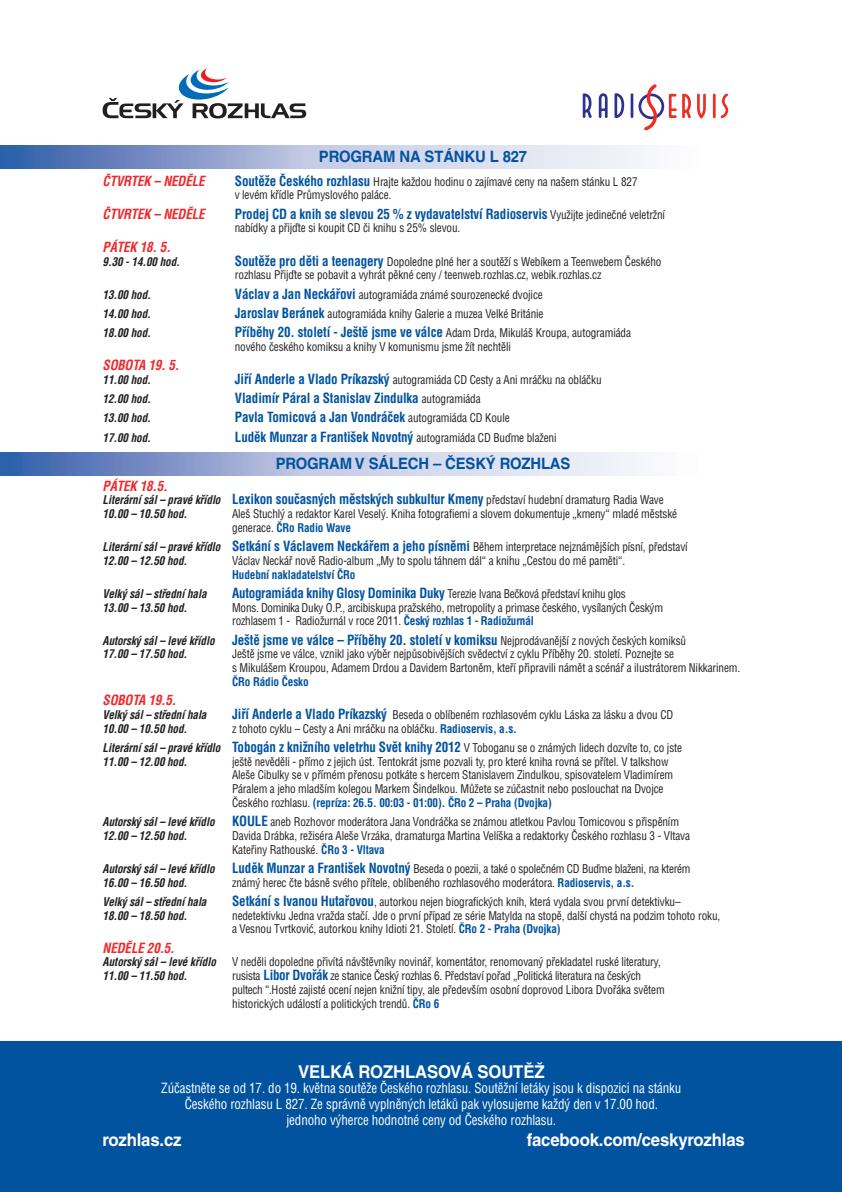
<style>
.page{position:relative;width:842px;height:1192px;background:#fff}
.page>*{position:absolute;margin:0;border:0;box-sizing:border-box;transform-origin:0 0}
.t1{font:700 17.65px "Helvetica CE";letter-spacing:-.01em;color:#fff;scale:.95 1}
.t2{font:700 15.7px "Helvetica CE";letter-spacing:-.01em;color:#0153a0;scale:.95 1}
.t3{font:700 condensed 13.75px/13.8px "Helvetica CE";letter-spacing:-.01em;color:#0153a0;scale:.95 1}
.t4{font:condensed 13.75px/15.7px "Helvetica CE";letter-spacing:-.01em;color:#fff;text-align:center;scale:.95 1}
.t5{font:italic 700 condensed 13.75px "Helvetica CE";letter-spacing:-.01em;color:#ee292d;scale:.95 1}
.t6{font:condensed 11.75px/13.8px "Helvetica CE";letter-spacing:-.01em;color:#231f20;scale:.95 1}
.t7{font:italic 700 condensed 11.75px "Helvetica CE";letter-spacing:-.01em;color:#231f20;scale:.95 1}
.t8{font:700 condensed 11.75px "Helvetica CE";letter-spacing:-.01em;color:#0153a0;scale:.95 1}
.s1{font-weight:700;font-size:13.75px;color:#0153a0}
.s2{font-weight:400;font-size:11.75px;color:#231f20}
.s3{font-style:italic;color:#ee292d}
.s4{font-style:italic;font-size:11.75px;color:#231f20}
.s5{font-weight:700;color:#0153a0}
.s6{font-weight:700;font-style:italic}
</style>
<div class="page">
<svg style="left:0;top:453px;width:637px;height:23px;background:#acb9db"></svg>
<svg style="left:0;top:145px;width:641px;height:23px;background:#abb9da"></svg>
<svg style="left:599px;top:93px;width:9px;height:25px"></svg>
<svg style="left:614px;top:93px;width:10px;height:25px"></svg>
<hr style="left:631px;top:93px;width:2px;height:25px;background:#2e3092">
<svg style="left:583px;top:93px;width:9px;height:25px"></svg>
<hr style="left:713px;top:94px;width:3px;height:24px;background:#ee2e22">
<svg style="left:720px;top:93px;width:8px;height:25px"></svg>
<svg style="left:638px;top:84px;width:53px;height:46px"></svg>
<svg style="left:697px;top:94px;width:9px;height:24px"></svg>
<svg style="left:103px;top:68px;width:203px;height:50px"></svg>
<div style="left:0;top:1041px;width:842px;height:151px;background:#0153a0"></div>
<h2 class="t2" style="left:319px;top:148px;width:221px">PROGRAM NA STÁNKU L 827</h2>
<p class="t5" style="left:103px;top:173px;width:109px">ČTVRTEK – NEDĚLE</p>
<p class="t6" style="left:235px;top:175px;width:425px"><span class="s1">Soutěže Českého rozhlasu</span> Hrajte každou hodinu o zajímavé ceny na našem stánku L 827 v levém křídle Průmyslového paláce.</p>
<p class="t5" style="left:103px;top:206px;width:109px">ČTVRTEK – NEDĚLE</p>
<p class="t3" style="left:235px;top:207px;width:454px">Prodej CD a knih se slevou 25 % z vydavatelství Radioservis <span class="s2">Využijte jedinečné veletržní</span></p>
<p class="t6" style="left:235px;top:221px;width:239px">nabídky a přijďte si koupit CD či knihu s 25% slevou.</p>
<p class="t5" style="left:103px;top:239px;width:73px">PÁTEK 18. 5.</p>
<p class="t7" style="left:103px;top:254px;width:83px">9.30 - 14.00 hod.</p>
<p class="t6" style="left:235px;top:255px;width:450px"><span class="s1">Soutěže pro děti a teenagery</span> Dopoledne plné her a soutěží s Webíkem a Teenwebem Českého rozhlasu Přijďte se pobavit a vyhrát pěkné ceny / teenweb.rozhlas.cz, webik.rozhlas.cz</p>
<p class="t7" style="left:103px;top:287px;width:52px">13.00 hod.</p>
<p class="t6" style="left:235px;top:288px;width:326px"><span class="s1">Václav a Jan Neckářovi</span> autogramiáda známé sourozenecké dvojice</p>
<p class="t7" style="left:103px;top:307px;width:52px">14.00 hod.</p>
<p class="t6" style="left:235px;top:307px;width:326px"><span class="s1">Jaroslav Beránek</span> autogramiáda knihy Galerie a muzea Velké Británie</p>
<p class="t7" style="left:103px;top:326px;width:52px">18.00 hod.</p>
<p class="t6" style="left:235px;top:326px;width:419px"><span class="s1">Příběhy 20. století - Ještě jsme ve válce</span> Adam Drda, Mikuláš Kroupa, autogramiáda nového českého komiksu a knihy V komunismu jsme žít nechtěli</p>
<p class="t5" style="left:103px;top:357px;width:82px">SOBOTA 19. 5.</p>
<p class="t7" style="left:103px;top:373px;width:52px">11.00 hod.</p>
<p class="t6" style="left:235px;top:373px;width:387px"><span class="s1">Jiří Anderle a Vlado Príkazský</span> autogramiáda CD Cesty a Ani mráčku na obláčku</p>
<p class="t7" style="left:103px;top:392px;width:52px">12.00 hod.</p>
<p class="t3" style="left:235px;top:391px;width:260px">Vladimír Páral a Stanislav Zindulka <span class="s2">autogramiáda</span></p>
<p class="t7" style="left:103px;top:411px;width:52px">13.00 hod.</p>
<p class="t3" style="left:235px;top:411px;width:291px">Pavla Tomicová a Jan Vondráček <span class="s2">autogramiáda CD Koule</span></p>
<p class="t7" style="left:103px;top:431px;width:52px">17.00 hod.</p>
<p class="t3" style="left:235px;top:430px;width:340px">Luděk Munzar a František Novotný <span class="s2">autogramiáda CD Buďme blaženi</span></p>
<h2 class="t2" style="left:276px;top:455px;width:312px">PROGRAM V SÁLECH – ČESKÝ ROZHLAS</h2>
<p class="t3" style="left:103px;top:479px;width:592px"><span class="s3">PÁTEK 18.5.<br></span><span class="s4">Literární sál – pravé křídlo</span> Lexikon současných městských subkultur Kmeny <span class="s2">představí hudební dramaturg Radia Wave</span></p>
<p class="t7" style="left:103px;top:507px;width:91px">10.00 – 10.50 hod.</p>
<p class="t6" style="left:232px;top:507px;width:470px">Aleš Stuchlý a redaktor Karel Veselý. Kniha fotografiemi a slovem dokumentuje „kmeny“ mladé městské generace. <span class="s5">ČRo Radio Wave</span></p>
<p class="t6" style="left:103px;top:540px;width:617px"><span class="s6">Literární sál – pravé křídlo</span> <span class="s1">Setkání s Václavem Neckářem a jeho písněmi</span> Během interpretace nejznámějších písní, představí<br><span class="s6">12.00 – 12.50 hod.</span></p>
<p class="t6" style="left:232px;top:554px;width:415px">Václav Neckář nově Radio-album „My to spolu táhnem dál“ a knihu „Cestou do mé paměti“.</p>
<p class="t8" style="left:232px;top:568px;width:131px">Hudební nakladatelství ČRo</p>
<p class="t7" style="left:103px;top:587px;width:111px">Velký sál – střední hala</p>
<p class="t6" style="left:232px;top:587px;width:416px"><span class="s1">Autogramiáda knihy Glosy Dominika Duky</span> Terezie Ivana Bečková představí knihu glos</p>
<p class="t7" style="left:103px;top:601px;width:91px">13.00 – 13.50 hod.</p>
<p class="t6" style="left:232px;top:601px;width:455px">Mons. Dominika Duky O.P., arcibiskupa pražského, metropolity a primase českého, vysílaných Českým rozhlasem 1 - Radiožurnál v roce 2011. <span class="s5">Český rozhlas 1 - Radiožurnál</span></p>
<p class="t7" style="left:103px;top:634px;width:119px">Autorský sál – levé křídlo</p>
<p class="t3" style="left:232px;top:633px;width:479px">Ještě jsme ve válce – Příběhy 20. století v komiksu <span class="s2">Nejprodávanější z nových českých komiksů</span></p>
<p class="t7" style="left:103px;top:647px;width:91px">17.00 – 17.50 hod.</p>
<p class="t6" style="left:232px;top:647px;width:536px">Ještě jsme ve válce, vznikl jako výběr nejpůsobivějších svědectví z cyklu Příběhy 20. století. Poznejte se<br>s Mikulášem Kroupou, Adamem Drdou a Davidem Bartoněm, kteří připravili námět a scénář a ilustrátorem Nikkarinem.</p>
<p class="t8" style="left:232px;top:675px;width:82px">ČRo Rádio Česko</p>
<p class="t5" style="left:103px;top:692px;width:79px">SOBOTA 19.5.</p>
<p class="t7" style="left:103px;top:708px;width:111px">Velký sál – střední hala</p>
<p class="t6" style="left:232px;top:708px;width:466px"><span class="s1">Jiří Anderle a Vlado Príkazský</span> Beseda o oblíbeném rozhlasovém cyklu Láska za lásku a dvou CD</p>
<p class="t7" style="left:103px;top:722px;width:91px">10.00 – 10.50 hod.</p>
<p class="t6" style="left:103px;top:719px;width:611px;line-height:19.3px;text-indent:130px">z tohoto cyklu – Cesty a Ani mráčku na obláčku. <span class="s5">Radioservis, a.s.<br></span><span class="s6">Literární sál – pravé křídlo</span> <span class="s1">Tobogán z knižního veletrhu Svět knihy 2012</span> V Toboganu se o známých lidech dozvíte to, co jste</p>
<p class="t7" style="left:103px;top:755px;width:91px">11.00 – 12.00 hod.</p>
<p class="t6" style="left:232px;top:755px;width:466px">ještě nevěděli - přímo z jejich úst. Tentokrát jsme pozvali ty, pro které kniha rovná se přítel. V talkshow Aleše Cibulky se v přímém přenosu potkáte s hercem Stanislavem Zindulkou, spisovatelem Vladimírem Páralem a jeho mladším kolegou Markem Šindelkou. Můžete se zúčastnit nebo poslouchat na Dvojce Českého rozhlasu. <span class="s5">(repríza: 26.5. 00:03 - 01:00). ČRo 2 – Praha (Dvojka)</span></p>
<p class="t7" style="left:103px;top:815px;width:119px">Autorský sál – levé křídlo</p>
<p class="t6" style="left:232px;top:815px;width:472px"><span class="s1">KOULE</span> aneb Rozhovor moderátora Jana Vondráčka se známou atletkou Pavlou Tomicovou s přispěním</p>
<p class="t7" style="left:103px;top:829px;width:91px">12.00 – 12.50 hod.</p>
<p class="t6" style="left:232px;top:829px;width:483px">Davida Drábka, režiséra Aleše Vrzáka, dramaturga Martina Velíška a redaktorky Českého rozhlasu 3 - Vltava<br>Kateřiny Rathouské. <span class="s5">ČRo 3 - Vltava</span></p>
<p class="t7" style="left:103px;top:862px;width:119px">Autorský sál – levé křídlo</p>
<p class="t6" style="left:232px;top:862px;width:484px"><span class="s1">Luděk Munzar a František Novotný</span> Beseda o poezii, a také o společném CD Buďme blaženi, na kterém</p>
<p class="t7" style="left:103px;top:876px;width:91px">16.00 – 16.50 hod.</p>
<p class="t6" style="left:232px;top:876px;width:425px">známý herec čte básně svého přítele, oblíbeného rozhlasového moderátora. <span class="s5">Radioservis, a.s.</span></p>
<p class="t7" style="left:103px;top:895px;width:111px">Velký sál – střední hala</p>
<p class="t6" style="left:232px;top:895px;width:473px"><span class="s1">Setkání s Ivanou Hutařovou</span>, autorkou nejen biografických knih, která vydala svou první detektivku–</p>
<p class="t7" style="left:103px;top:909px;width:91px">18.00 – 18.50 hod.</p>
<p class="t6" style="left:232px;top:909px;width:515px">nedetektivku Jedna vražda stačí. Jde o první případ ze série Matylda na stopě, další chystá na podzim tohoto roku, a Vesnou Tvrtković, autorkou knihy Idioti 21. Století. <span class="s5">ČRo 2 - Praha (Dvojka)</span></p>
<p class="t5" style="left:103px;top:940px;width:77px">NEDĚLE 20.5.</p>
<p class="t7" style="left:103px;top:955px;width:121px">Autorský sál – levé křídlo</p>
<p class="t6" style="left:232px;top:955px;width:453px">V neděli dopoledne přivítá návštěvníky novinář, komentátor, renomovaný překladatel ruské literatury,</p>
<p class="t7" style="left:103px;top:969px;width:91px">11.00 – 11.50 hod.</p>
<p class="t6" style="left:232px;top:969px;width:457px">rusista <span class="s1">Libor Dvořák</span> ze stanice Český rozhlas 6. Představí pořad „Politická literatura na českých pultech “.Hosté zajisté ocení nejen knižní tipy, ale především osobní doprovod Libora Dvořáka světem historických událostí a politických trendů. <span class="s5">ČRo 6</span></p>
<h1 class="t1" style="left:298px;top:1061px;width:261px">VELKÁ ROZHLASOVÁ SOUTĚŽ</h1>
<p class="t4" style="left:161px;top:1081px;width:549px">Zúčastněte se od 17. do 19. května soutěže Českého rozhlasu. Soutěžní letáky jsou k dispozici na stánku<br>Českého rozhlasu L 827. Ze správně vyplněných letáků pak vylosujeme každý den v 17.00 hod.<br>jednoho výherce hodnotné ceny od Českého rozhlasu.</p>
<h1 class="t1" style="left:102px;top:1129px;width:85px">rozhlas.cz</h1>
<h1 class="t1" style="left:527px;top:1129px;width:231px">facebook.com/ceskyrozhlas</h1>
</div>
